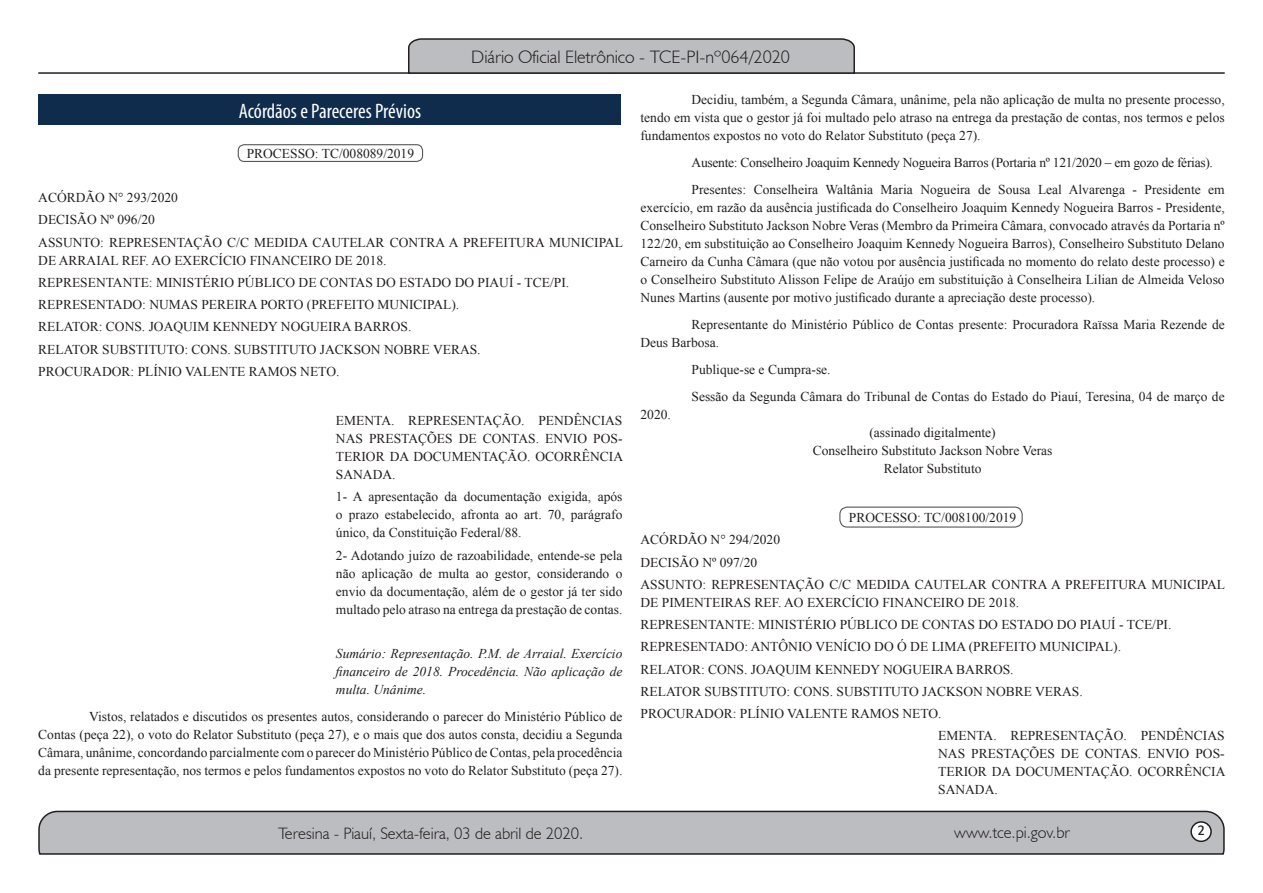
<style>
.page{position:relative;width:1263px;height:893px;background:#fff}
.page>*{position:absolute;margin:0;border:0;box-sizing:border-box;transform-origin:0 0}
.t1{font:condensed 21px "Myriad Pro";color:#fff}
.t2{font:300 18px "Humanist 521 BT";color:#231f20}
.t3{font:300 16.5px "Humanist 521 BT";color:#231f20}
.t4{font:15px "Estrangelo Edessa";color:#231f20}
.parag__12{font:13.5px/18px "Times New Roman";color:#231f20;text-align:justify}
.parag_0{font:13.5px/18px "Times New Roman";color:#231f20}
.parag_70{font:13.5px/18px "Times New Roman";color:#231f20;text-align:justify}
.parag_70-2{font:italic 13.5px/18px "Times New Roman";color:#231f20;text-align:justify}
.parag__12-2{font:13.5px "Times New Roman";letter-spacing:-.02em;color:#231f20}
.assinatura_centraliz{font:13.5px "Times New Roman";color:#231f20}
</style>
<div class="page">
<svg style="left:38px;top:810px;width:1187px;height:45px;background:#b3b3b6"></svg>
<div style="left:1191px;top:822px;width:20px;height:19px;background:#fff;border-radius:50%"></div>
<div style="left:1190px;top:821px;width:22px;height:21px;border:2px solid #231f20;border-radius:50%"></div>
<hr style="left:38px;top:72px;width:1187px;height:2px;background:#231f20">
<svg style="left:407px;top:38px;width:449px;height:36px;background:#aeafb2"></svg>
<div style="left:238px;top:144px;width:185px;height:18px;border:1px solid #57585a;border-radius:6px"></div>
<div style="left:839px;top:507px;width:184px;height:21px;border:1px solid #57585a;border-radius:8px"></div>
<div style="left:39px;top:94px;width:582px;height:31px;background:#102c4d"></div>
<h2 class="t2" style="left:471px;top:46px;width:320px">Diário Oficial Eletrônico - TCE-PI-nº064/2020</h2>
<p class="t1" style="left:239px;top:98px;width:184px">Acórdãos e Pareceres Prévios</p>
<p class="parag_0" style="left:247px;top:144px;width:169px">PROCESSO: TC/008089/2019</p>
<p class="parag_0" style="left:38px;top:188px;width:141px">ACÓRDÃO N° 293/2020</p>
<p class="parag_0" style="left:38px;top:211px;width:118px">DECISÃO Nº 096/20</p>
<p class="parag_0" style="left:38px;top:233px;width:586px">ASSUNTO: REPRESENTAÇÃO C/C MEDIDA CAUTELAR CONTRA A PREFEITURA MUNICIPAL<br>DE ARRAIAL REF. AO EXERCÍCIO FINANCEIRO DE 2018.</p>
<p class="parag_0" style="left:38px;top:273px;width:532px">REPRESENTANTE: MINISTÉRIO PÚBLICO DE CONTAS DO ESTADO DO PIAUÍ - TCE/PI.</p>
<p class="parag_0" style="left:38px;top:295px;width:422px">REPRESENTADO: NUMAS PEREIRA PORTO (PREFEITO MUNICIPAL).</p>
<p class="parag_0" style="left:38px;top:318px;width:375px">RELATOR: CONS. JOAQUIM KENNEDY NOGUEIRA BARROS.</p>
<p class="parag_0" style="left:38px;top:340px;width:444px">RELATOR SUBSTITUTO: CONS. SUBSTITUTO JACKSON NOBRE VERAS.</p>
<p class="parag_0" style="left:38px;top:362px;width:303px">PROCURADOR: PLÍNIO VALENTE RAMOS NETO.</p>
<p class="parag_70" style="left:336px;top:411px;width:289px">EMENTA. REPRESENTAÇÃO. PENDÊNCIAS NAS PRESTAÇÕES DE CONTAS. ENVIO POS-TERIOR DA DOCUMENTAÇÃO. OCORRÊNCIA SANADA.</p>
<p class="parag_70" style="left:336px;top:488px;width:288px">1- A apresentação da documentação exigida, após o prazo estabelecido, afronta ao art. 70, parágrafo único, da Constituição Federal/88.</p>
<p class="parag_70" style="left:336px;top:546px;width:288px">2- Adotando juízo de razoabilidade, entende-se pela não aplicação de multa ao gestor, considerando o envio da documentação, além de o gestor já ter sido multado pelo atraso na entrega da prestação de contas.</p>
<p class="parag_70-2" style="left:336px;top:644px;width:288px">Sumário: Representação. P.M. de Arraial. Exercício financeiro de 2018. Procedência. Não aplicação de multa. Unânime.</p>
<p class="parag__12" style="left:38px;top:707px;width:586px;text-indent:51px">Vistos, relatados e discutidos os presentes autos, considerando o parecer do Ministério Público de Contas (peça 22), o voto do Relator Substituto (peça 27), e o mais que dos autos consta, decidiu a Segunda Câmara, unânime, concordando parcialmente com o parecer do Ministério Público de Contas, pela procedência da presente representação, nos termos e pelos fundamentos expostos no voto do Relator Substituto (peça 27).</p>
<p class="parag__12" style="left:640px;top:90px;width:586px;text-indent:51px">Decidiu, também, a Segunda Câmara, unânime, pela não aplicação de multa no presente processo, tendo em vista que o gestor já foi multado pelo atraso na entrega da prestação de contas, nos termos e pelos fundamentos expostos no voto do Relator Substituto (peça 27).</p>
<p class="parag__12-2" style="left:691px;top:153px;width:523px">Ausente: Conselheiro Joaquim Kennedy Nogueira Barros (Portaria nº 121/2020 – em gozo de férias).</p>
<p class="parag__12" style="left:640px;top:180px;width:586px;text-indent:51px">Presentes: Conselheira Waltânia Maria Nogueira de Sousa Leal Alvarenga - Presidente em exercício, em razão da ausência justificada do Conselheiro Joaquim Kennedy Nogueira Barros - Presidente, Conselheiro Substituto Jackson Nobre Veras (Membro da Primeira Câmara, convocado através da Portaria nº 122/20, em substituição ao Conselheiro Joaquim Kennedy Nogueira Barros), Conselheiro Substituto Delano Carneiro da Cunha Câmara (que não votou por ausência justificada no momento do relato deste processo) e o Conselheiro Substituto Alisson Felipe de Araújo em substituição à Conselheira Lilian de Almeida Veloso Nunes Martins (ausente por motivo justificado durante a apreciação deste processo).</p>
<p class="parag__12" style="left:640px;top:315px;width:586px;text-indent:51px">Representante do Ministério Público de Contas presente: Procuradora Raïssa Maria Rezende de<br>Deus Barbosa.</p>
<p class="parag__12" style="left:691px;top:360px;width:141px">Publique-se e Cumpra-se.</p>
<p class="parag__12" style="left:691px;top:387px;width:535px">Sessão da Segunda Câmara do Tribunal de Contas do Estado do Piauí, Teresina, 04 de março de</p>
<p class="parag__12" style="left:640px;top:405px;width:32px">2020.</p>
<p class="assinatura_centraliz" style="left:869px;top:423px;width:128px">(assinado digitalmente)</p>
<p class="assinatura_centraliz" style="left:813px;top:441px;width:241px">Conselheiro Substituto Jackson Nobre Veras</p>
<p class="assinatura_centraliz" style="left:884px;top:459px;width:99px">Relator Substituto</p>
<p class="parag_0" style="left:849px;top:508px;width:169px">PROCESSO: TC/008100/2019</p>
<p class="parag_0" style="left:640px;top:531px;width:141px">ACÓRDÃO N° 294/2020</p>
<p class="parag_0" style="left:640px;top:553px;width:118px">DECISÃO Nº 097/20</p>
<p class="parag_0" style="left:640px;top:575px;width:586px">ASSUNTO: REPRESENTAÇÃO C/C MEDIDA CAUTELAR CONTRA A PREFEITURA MUNICIPAL<br>DE PIMENTEIRAS REF. AO EXERCÍCIO FINANCEIRO DE 2018.</p>
<p class="parag_0" style="left:640px;top:615px;width:532px">REPRESENTANTE: MINISTÉRIO PÚBLICO DE CONTAS DO ESTADO DO PIAUÍ - TCE/PI.</p>
<p class="parag_0" style="left:640px;top:638px;width:482px">REPRESENTADO: ANTÔNIO VENÍCIO DO Ó DE LIMA (PREFEITO MUNICIPAL).</p>
<p class="parag_0" style="left:640px;top:660px;width:375px">RELATOR: CONS. JOAQUIM KENNEDY NOGUEIRA BARROS.</p>
<p class="parag_0" style="left:640px;top:682px;width:444px">RELATOR SUBSTITUTO: CONS. SUBSTITUTO JACKSON NOBRE VERAS.</p>
<p class="parag_0" style="left:640px;top:704px;width:303px">PROCURADOR: PLÍNIO VALENTE RAMOS NETO.</p>
<p class="parag_70" style="left:938px;top:727px;width:289px">EMENTA. REPRESENTAÇÃO. PENDÊNCIAS NAS PRESTAÇÕES DE CONTAS. ENVIO POS-TERIOR DA DOCUMENTAÇÃO. OCORRÊNCIA SANADA.</p>
<p class="t3" style="left:278px;top:823px;width:307px">Teresina - Piauí, Sexta-feira, 03 de abril de 2020.</p>
<p class="t3" style="left:954px;top:822px;width:117px">www.tce.pi.gov.br</p>
<p class="t4" style="left:1197px;top:823px;width:9px">2</p>
</div>
